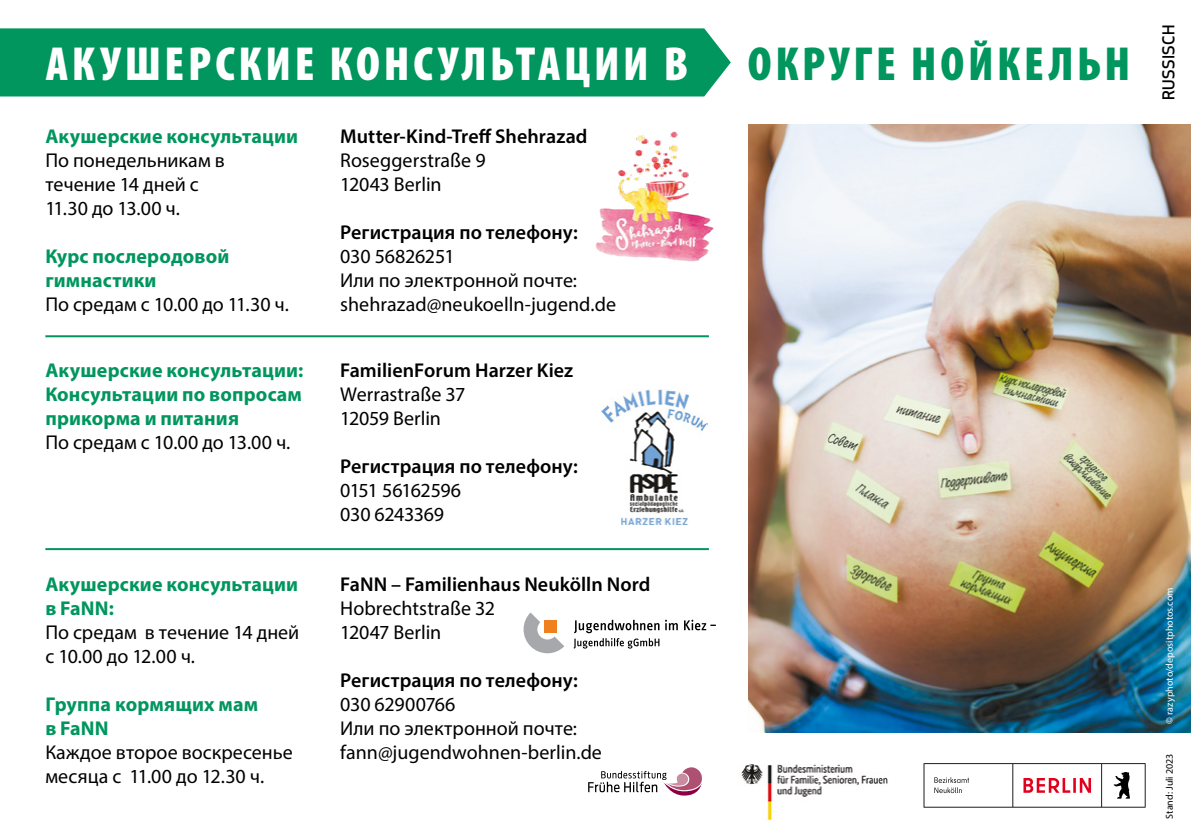
<style>
.page{position:relative;width:1191px;height:840px;background:#fff}
.page>*{position:absolute;margin:0;border:0;box-sizing:border-box;transform-origin:0 0}
.t1{font:900 condensed 48px "Myriad Pro";letter-spacing:.08em;color:#fff}
.t2{font:20px/24px "Myriad Pro";color:#000}
.t3{font:700 20px/24px "Myriad Pro";letter-spacing:.01em;color:#00965e}
.t4{font:600 20px "Myriad Pro";letter-spacing:.005em;color:#000}
.t5{font:20px/24px "Myriad Pro";letter-spacing:-.02em;color:#000}
.t6{font:500 16px "Apex New";letter-spacing:.02em;color:#000}
.t7{font:10px "Myriad Pro";color:#fff}
.t8{font:10px "Myriad Pro";color:#000}
.s1{color:#00965e}
</style>
<div class="page">
<hr style="left:45px;top:335px;width:664px;height:2px;background:#00965e">
<hr style="left:45px;top:548px;width:664px;height:2px;background:#00965e">
<div style="left:0;top:28px;width:731px;height:68px;background:#00965e"></div>
<img style="left:748px;top:125px;width:443px;height:606px">
<svg style="left:923px;top:763px;width:222px;height:44px"></svg>
<img style="left:595px;top:131px;width:119px;height:130px">
<img style="left:741px;top:764px;width:147px;height:59px">
<svg style="left:588px;top:767px;width:114px;height:28px"></svg>
<svg style="left:573px;top:619px;width:86px;height:29px"></svg>
<svg style="left:665px;top:619px;width:13px;height:11px"></svg>
<svg style="left:684px;top:619px;width:32px;height:11px"></svg>
<svg style="left:523px;top:612px;width:41px;height:41px"></svg>
<img style="left:601px;top:389px;width:106px;height:135px">
<h1 class="t1" style="left:46px;top:33px;width:1086px">АКУШЕРСКИЕ КОНСУЛЬТАЦИИ В <span class="s1">ОКРУГЕ НОЙКЕЛЬН</span></h1>
<p class="t3" style="left:45px;top:123px;width:254px">Акушерские консультации</p>
<p class="t2" style="left:45px;top:148px;width:181px">По понедельникам в течение 14 дней с<br>11.30 до 13.00 ч.</p>
<p class="t3" style="left:45px;top:243px;width:185px">Курс послеродовой гимнастики</p>
<p class="t2" style="left:45px;top:292px;width:245px">По средам с 10.00 до 11.30 ч.</p>
<p class="t3" style="left:45px;top:357px;width:259px;text-align:justify">Акушерские консультации:<br>Консультации по вопросам прикорма и питания</p>
<p class="t2" style="left:45px;top:429px;width:246px">По средам с 10.00 до 13.00 ч.</p>
<p class="t3" style="left:45px;top:571px;width:254px">Акушерские консультации в FaNN:</p>
<p class="t2" style="left:45px;top:619px;width:255px">По средам в течение 14 дней с 10.00 до 12.00 ч.</p>
<p class="t3" style="left:45px;top:691px;width:214px">Группа кормящих мам в FaNN</p>
<p class="t2" style="left:45px;top:739px;width:249px">Каждое второе воскресенье месяца с 11.00 до 12.30 ч.</p>
<p class="t4" style="left:340px;top:123px;width:249px">Mutter-Kind-Treff Shehrazad</p>
<p class="t2" style="left:340px;top:148px;width:147px">Roseggerstraße 9<br>12043 Berlin</p>
<p class="t4" style="left:340px;top:219px;width:239px">Регистрация по телефону:</p>
<p class="t2" style="left:340px;top:244px;width:277px">030 56826251<br>Или по электронной почте: shehrazad@neukoelln-jugend.de</p>
<p class="t4" style="left:340px;top:357px;width:234px">FamilienForum Harzer Kiez</p>
<p class="t2" style="left:340px;top:381px;width:127px">Werrastraße 37<br>12059 Berlin</p>
<p class="t4" style="left:340px;top:453px;width:239px">Регистрация по телефону:</p>
<p class="t5" style="left:340px;top:477px;width:122px">0151 56162596<br>030 6243369</p>
<p class="t4" style="left:340px;top:571px;width:312px">FaNN – Familienhaus Neukölln Nord</p>
<p class="t2" style="left:340px;top:595px;width:156px">Hobrechtstraße 32<br>12047 Berlin</p>
<p class="t4" style="left:340px;top:667px;width:239px">Регистрация по телефону:</p>
<p class="t2" style="left:340px;top:691px;width:263px">030 62900766<br>Или по электронной почте: fann@jugendwohnen-berlin.de</p>
<p class="t6" style="left:1158px;top:100px;width:76px;rotate:-90deg">RUSSISCH</p>
<p class="t7" style="left:1163px;top:723px;width:138px;rotate:-90deg">© razyphoto/depositphotos.com</p>
<p class="t8" style="left:1163px;top:818px;width:66px;rotate:-90deg">Stand: Juli 2023</p>
</div>
